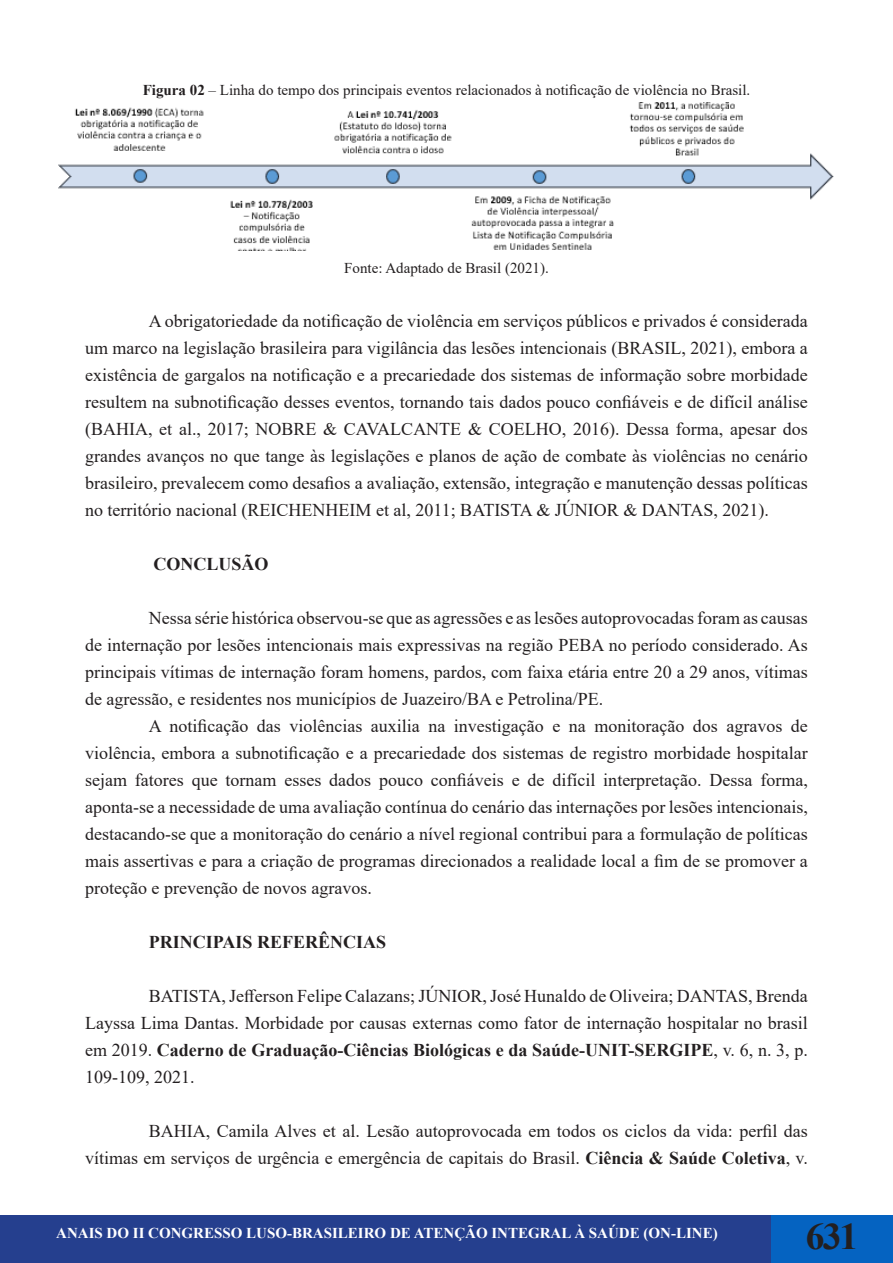
<style>
.page{position:relative;width:893px;height:1263px;background:#fff}
.page>*{position:absolute;margin:0;border:0;box-sizing:border-box;transform-origin:0 0}
.t1{font:700 37.5px "Times New Roman";color:#231f20}
.t2{font:18px/27px "Times New Roman";color:#231f20;text-align:justify}
.t3{font:700 18px "Times New Roman";color:#231f20}
.t4{font:15px "Times New Roman";color:#231f20}
.t5{font:700 15px "Times New Roman";color:#fff}
.s1{font-weight:700}
</style>
<div class="page">
<div style="left:0;top:1215px;width:893px;height:48px;background:#253f8e"></div>
<div style="left:771px;top:1215px;width:122px;height:48px;background:#0563c1"></div>
<img style="left:59px;top:103px;width:775px;height:147px">
<p class="t4" style="left:143px;top:80px;width:609px"><span class="s1">Figura 02</span> – Linha do tempo dos principais eventos relacionados à notificação de violência no Brasil.</p>
<p class="t4" style="left:344px;top:257px;width:206px">Fonte: Adaptado de Brasil (2021).</p>
<p class="t2" style="left:85px;top:307px;width:724px;text-indent:64px">A obrigatoriedade da notificação de violência em serviços públicos e privados é considerada um marco na legislação brasileira para vigilância das lesões intencionais (BRASIL, 2021), embora a existência de gargalos na notificação e a precariedade dos sistemas de informação sobre morbidade resultem na subnotificação desses eventos, tornando tais dados pouco confiáveis e de difícil análise (BAHIA, et al., 2017; NOBRE &amp; CAVALCANTE &amp; COELHO, 2016). Dessa forma, apesar dos grandes avanços no que tange às legislações e planos de ação de combate às violências no cenário brasileiro, prevalecem como desafios a avaliação, extensão, integração e manutenção dessas políticas no território nacional (REICHENHEIM et al, 2011; BATISTA &amp; JÚNIOR &amp; DANTAS, 2021).</p>
<p class="t3" style="left:153px;top:551px;width:117px">CONCLUSÃO</p>
<p class="t2" style="left:85px;top:604px;width:724px;text-indent:64px">Nessa série histórica observou-se que as agressões e as lesões autoprovocadas foram as causas de internação por lesões intencionais mais expressivas na região PEBA no período considerado. As principais vítimas de internação foram homens, pardos, com faixa etária entre 20 a 29 anos, vítimas de agressão, e residentes nos municípios de Juazeiro/BA e Petrolina/PE.</p>
<p class="t2" style="left:85px;top:712px;width:724px;text-indent:64px">A notificação das violências auxilia na investigação e na monitoração dos agravos de violência, embora a subnotificação e a precariedade dos sistemas de registro morbidade hospitalar sejam fatores que tornam esses dados pouco confiáveis e de difícil interpretação. Dessa forma, aponta-se a necessidade de uma avaliação contínua do cenário das internações por lesões intencionais, destacando-se que a monitoração do cenário a nível regional contribui para a formulação de políticas mais assertivas e para a criação de programas direcionados a realidade local a fim de se promover a proteção e prevenção de novos agravos.</p>
<p class="t3" style="left:149px;top:929px;width:239px">PRINCIPAIS REFERÊNCIAS</p>
<p class="t2" style="left:85px;top:982px;width:724px;text-indent:64px">BATISTA, Jefferson Felipe Calazans; JÚNIOR, José Hunaldo de Oliveira; DANTAS, Brenda Layssa Lima Dantas. Morbidade por causas externas como fator de internação hospitalar no brasil em 2019. <span class="s1">Caderno de Graduação-Ciências Biológicas e da Saúde-UNIT-SERGIPE</span>, v. 6, n. 3, p.<br>109-109, 2021.</p>
<p class="t2" style="left:85px;top:1117px;width:724px;text-align:right">BAHIA, Camila Alves et al. Lesão autoprovocada em todos os ciclos da vida: perfil das<br>vítimas em serviços de urgência e emergência de capitais do Brasil. <span class="s1">Ciência &amp; Saúde Coletiva</span>, v.</p>
<p class="t5" style="left:56px;top:1222px;width:663px">ANAIS DO II CONGRESSO LUSO-BRASILEIRO DE ATENÇÃO INTEGRAL À SAÚDE (ON-LINE)</p>
<h1 class="t1" style="left:806px;top:1209px;width:54px">631</h1>
</div>
